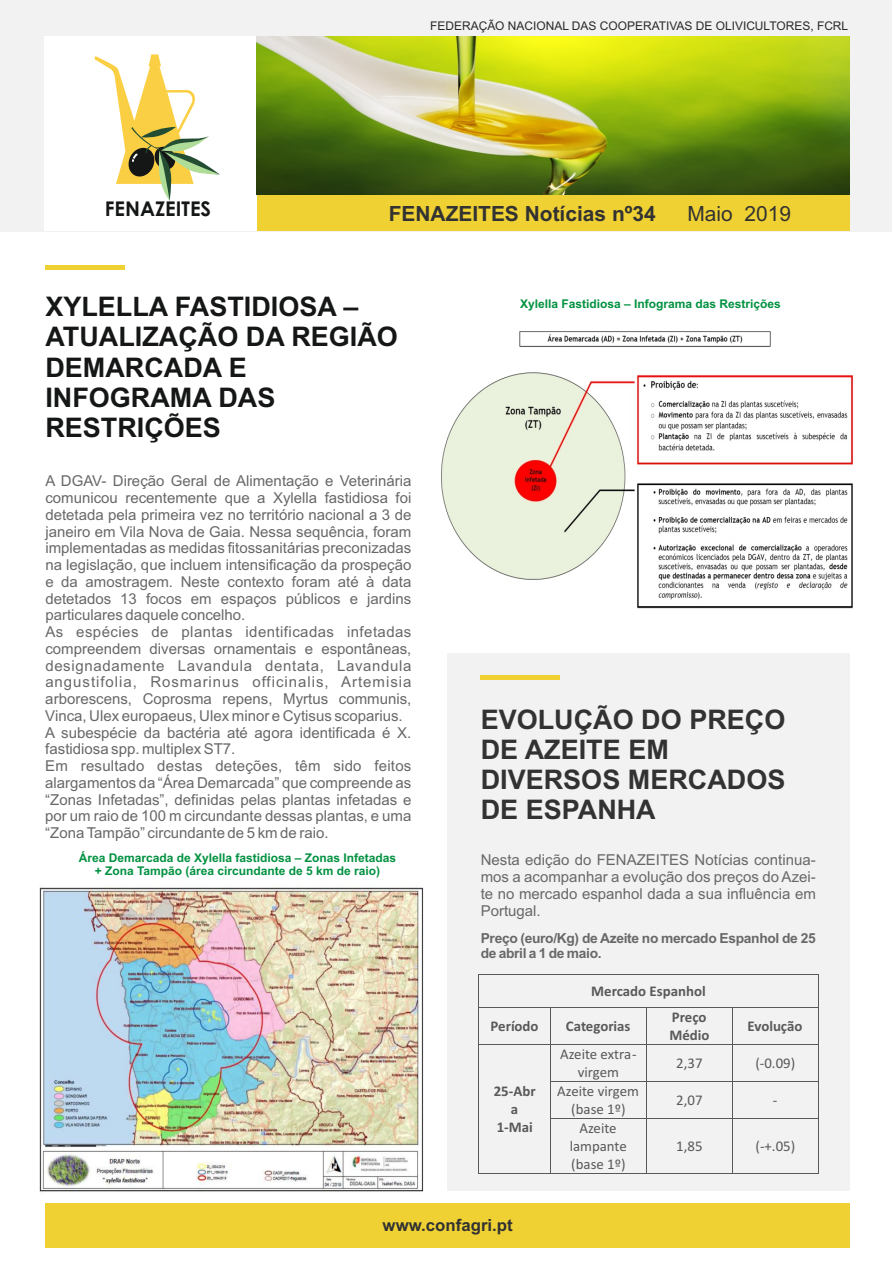
<style>
.page{position:relative;width:893px;height:1263px;background:#fff}
.page>*{position:absolute;margin:0;border:0;box-sizing:border-box;transform-origin:0 0}
.t1{font:700 27px/30.2px "Arial";color:#151616}
.t2{font:700 27px/30.2px "Arial";color:#323232}
.t3{font:700 21px "Arial";color:#323232}
.t4{font:21px "Arial";color:#323232}
.t5{font:700 20.25px "Century Gothic";color:#151616}
.t6{font:700 16.8px "Arial";color:#323232}
.t7{font:15px/16.8px "Arial";color:#686868}
.t8{font:14.85px/17.9px "Calibri";color:#595959;text-align:center}
.t9{font:700 14.85px/18px "Calibri";color:#595959}
.t10{font:700 13.8px/15.5px "Arial";letter-spacing:-.025em;color:#686868}
.t11{font:700 12px/13.4px "Arial";color:#009140;text-align:center}
.t12{font:12px "Arial";color:#2b2929}
</style>
<div class="page">
<div style="left:0;top:0;width:892px;height:231px;background:#f2f2f2"></div>
<div style="left:257px;top:195px;width:593px;height:36px;background:#f0d133"></div>
<div style="left:45px;top:36px;width:212px;height:195px;background:#fff"></div>
<hr style="left:45px;top:266px;width:79px;height:4px;background:#f0d133">
<div style="left:447px;top:653px;width:403px;height:537px;background:#f2f2f2"></div>
<div style="left:480px;top:675px;width:79px;height:5px;background:#f0d133"></div>
<div style="left:45px;top:1203px;width:804px;height:45px;background:#f0d133"></div>
<img style="left:257px;top:36px;width:593px;height:159px">
<svg style="left:94px;top:54px;width:126px;height:147px"></svg>
<img style="left:39px;top:887px;width:385px;height:305px">
<img style="left:441px;top:331px;width:413px;height:278px">
<hr style="left:479px;top:974px;width:339px;height:1px;background:#595959">
<hr style="left:479px;top:974px;width:1px;height:34px;background:#595959">
<hr style="left:818px;top:974px;width:1px;height:34px;background:#595959">
<hr style="left:479px;top:1008px;width:71px;height:1px;background:#595959">
<hr style="left:551px;top:1008px;width:95px;height:1px;background:#595959">
<hr style="left:647px;top:1008px;width:85px;height:1px;background:#595959">
<hr style="left:733px;top:1008px;width:85px;height:1px;background:#595959">
<hr style="left:479px;top:1008px;width:1px;height:36px;background:#595959">
<hr style="left:550px;top:1008px;width:1px;height:36px;background:#595959">
<hr style="left:646px;top:1008px;width:1px;height:36px;background:#595959">
<hr style="left:732px;top:1008px;width:1px;height:36px;background:#595959">
<hr style="left:818px;top:1008px;width:1px;height:36px;background:#595959">
<hr style="left:479px;top:1044px;width:71px;height:1px;background:#595959">
<hr style="left:551px;top:1044px;width:95px;height:1px;background:#595959">
<hr style="left:647px;top:1044px;width:85px;height:1px;background:#595959">
<hr style="left:733px;top:1044px;width:85px;height:1px;background:#595959">
<hr style="left:479px;top:1045px;width:1px;height:36px;background:#595959">
<hr style="left:550px;top:1045px;width:1px;height:36px;background:#595959">
<hr style="left:646px;top:1045px;width:1px;height:36px;background:#595959">
<hr style="left:732px;top:1045px;width:1px;height:36px;background:#595959">
<hr style="left:818px;top:1045px;width:1px;height:36px;background:#595959">
<hr style="left:551px;top:1081px;width:95px;height:1px;background:#595959">
<hr style="left:647px;top:1081px;width:85px;height:1px;background:#595959">
<hr style="left:733px;top:1081px;width:85px;height:1px;background:#595959">
<hr style="left:479px;top:1082px;width:1px;height:36px;background:#595959">
<hr style="left:550px;top:1082px;width:1px;height:36px;background:#595959">
<hr style="left:646px;top:1082px;width:1px;height:36px;background:#595959">
<hr style="left:732px;top:1082px;width:1px;height:36px;background:#595959">
<hr style="left:818px;top:1082px;width:1px;height:36px;background:#595959">
<hr style="left:551px;top:1118px;width:95px;height:1px;background:#595959">
<hr style="left:647px;top:1118px;width:85px;height:1px;background:#595959">
<hr style="left:733px;top:1118px;width:85px;height:1px;background:#595959">
<hr style="left:479px;top:1119px;width:1px;height:54px;background:#595959">
<hr style="left:479px;top:1173px;width:71px;height:1px;background:#595959">
<hr style="left:550px;top:1119px;width:1px;height:54px;background:#595959">
<hr style="left:551px;top:1173px;width:95px;height:1px;background:#595959">
<hr style="left:646px;top:1119px;width:1px;height:54px;background:#595959">
<hr style="left:647px;top:1173px;width:85px;height:1px;background:#595959">
<hr style="left:732px;top:1119px;width:1px;height:54px;background:#595959">
<hr style="left:733px;top:1173px;width:85px;height:1px;background:#595959">
<hr style="left:818px;top:1119px;width:1px;height:54px;background:#595959">
<p class="t12" style="left:430px;top:22px;width:420px">FEDERAÇÃO NACIONAL DAS COOPERATIVAS DE OLIVICULTORES, FCRL</p>
<h3 class="t5" style="left:105px;top:201px;width:108px">FENAZEITES</h3>
<h2 class="t3" style="left:389px;top:206px;width:268px">FENAZEITES Notícias nº34</h2>
<h2 class="t4" style="left:687px;top:206px;width:105px">Maio 2019</h2>
<h1 class="t1" style="left:45px;top:294px;width:354px">XYLELLA FASTIDIOSA –<br>ATUALIZAÇÃO DA REGIÃO<br>DEMARCADA E<br>INFOGRAMA DAS<br>RESTRIÇÕES</h1>
<p class="t7" style="left:45px;top:474px;width:368px">A DGAV- Direção Geral de Alimentação e Veterinária comunicou recentemente que a Xylella fastidiosa foi detetada pela primeira vez no território nacional a 3 de janeiro em Vila Nova de Gaia. Nessa sequência, foram implementadas as medidas fitossanitárias preconizadas na legislação, que incluem intensificação da prospeção e da amostragem. Neste contexto foram até à data detetados 13 focos em espaços públicos e jardins particulares daquele concelho.<br>As espécies de plantas identificadas infetadas compreendem diversas ornamentais e espontâneas, designadamente Lavandula dentata, Lavandula angustifolia, Rosmarinus officinalis, Artemisia arborescens, Coprosma repens, Myrtus communis, Vinca, Ulex europaeus, Ulex minor e Cytisus scoparius.<br>A subespécie da bactéria até agora identificada é X. fastidiosa spp. multiplex ST7.<br>Em resultado destas deteções, têm sido feitos alargamentos da “Área Demarcada” que compreende as “Zonas Infetadas”, definidas pelas plantas infetadas e por um raio de 100 m circundante dessas plantas, e uma “Zona Tampão” circundante de 5 km de raio.</p>
<p class="t11" style="left:79px;top:852px;width:319px">Área Demarcada de Xylella fastidiosa – Zonas Infetadas + Zona Tampão (área circundante de 5 km de raio)</p>
<p class="t11" style="left:520px;top:298px;width:262px">Xylella Fastidiosa – Infograma das Restrições</p>
<h1 class="t2" style="left:481px;top:707px;width:306px">EVOLUÇÃO DO PREÇO<br>DE AZEITE EM<br>DIVERSOS MERCADOS<br>DE ESPANHA</h1>
<p class="t7" style="left:481px;top:853px;width:337px;text-align:justify">Nesta edição do FENAZEITES Notícias continua&shy;mos a acompanhar a evolução dos preços do Azei&shy;te no mercado espanhol dada a sua influência em Portugal.</p>
<p class="t10" style="left:481px;top:932px;width:337px">Preço (euro/Kg) de Azeite no mercado Espanhol de 25 de abril a 1 de maio.</p>
<p class="t9" style="left:591px;top:983px;width:116px">Mercado Espanhol</p>
<p class="t9" style="left:491px;top:1019px;width:50px">Período</p>
<p class="t9" style="left:566px;top:1019px;width:66px">Categorias</p>
<p class="t9" style="left:669px;top:1010px;width:42px">Preço<br>Médio</p>
<p class="t9" style="left:748px;top:1019px;width:56px">Evolução</p>
<p class="t9" style="left:494px;top:1083px;width:43px;text-align:center">25-Abr a<br>1-Mai</p>
<p class="t8" style="left:560px;top:1046px;width:78px">Azeite extra&shy;virgem</p>
<p class="t8" style="left:676px;top:1055px;width:28px">2,37</p>
<p class="t8" style="left:755px;top:1055px;width:41px">(-0.09)</p>
<p class="t8" style="left:557px;top:1083px;width:83px">Azeite virgem (base 1º)</p>
<p class="t8" style="left:676px;top:1092px;width:28px">2,07</p>
<p class="t8" style="left:773px;top:1092px;width:6px">-</p>
<p class="t8" style="left:570px;top:1120px;width:59px">Azeite lampante (base 1º)</p>
<p class="t8" style="left:676px;top:1138px;width:28px">1,85</p>
<p class="t8" style="left:755px;top:1138px;width:41px">(-+.05)</p>
<p class="t6" style="left:383px;top:1219px;width:132px">www.confagri.pt</p>
</div>
